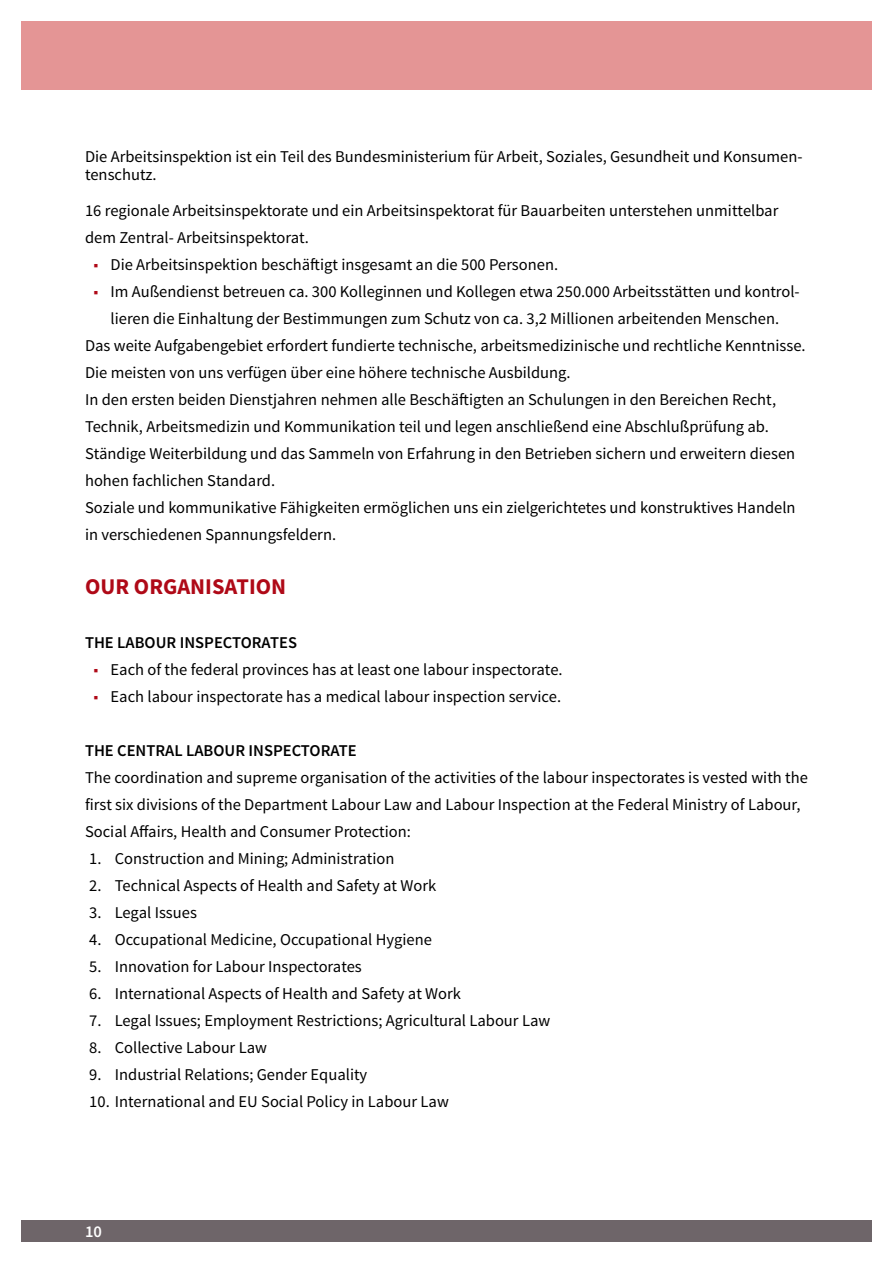
<style>
.page{position:relative;width:893px;height:1263px;background:#fff}
.page>*{position:absolute;margin:0;border:0;box-sizing:border-box;transform-origin:0 0}
.Überschrift_1_Ebene{font:700 22.5px "Source Sans Pro";color:#af0917}
.Fließtext{font:16.5px/27px "Source Sans Pro";color:#000}
.Fließtext_abstand{font:16.5px/18px "Source Sans Pro";color:#000}
.Überschrift_2_Ebene{font:600 16.5px "Source Sans Pro";color:#000}
.t1{font:600 16.5px "Source Sans Pro";color:#fff}
.s1{color:#af0917}
</style>
<div class="page">
<div style="left:21px;top:1220px;width:851px;height:22px;background:#6e6569"></div>
<div style="left:21px;top:21px;width:851px;height:68px;background:#e49595"></div>
<p class="Fließtext_abstand" style="left:85px;top:148px;width:719px">Die Arbeitsinspektion ist ein Teil des Bundesministerium für Arbeit, Soziales, Gesundheit und Konsumen&shy;tenschutz.</p>
<p class="Fließtext" style="left:85px;top:197px;width:695px">16 regionale Arbeitsinspektorate und ein Arbeitsinspektorat für Bauarbeiten unterstehen unmittelbar dem Zentral- Arbeitsinspektorat.</p>
<p class="Fließtext" style="left:94px;top:251px;width:466px"><span class="s1">■</span> Die Arbeitsinspektion beschäftigt insgesamt an die 500 Personen.</p>
<p class="Fließtext" style="left:94px;top:278px;width:708px;text-align:center"><span class="s1">■</span> Im Außendienst betreuen ca. 300 Kolleginnen und Kollegen etwa 250.000 Arbeitsstätten und kontrol&shy;lieren die Einhaltung der Bestimmungen zum Schutz von ca. 3,2 Millionen arbeitenden Menschen.</p>
<p class="Fließtext" style="left:85px;top:332px;width:722px">Das weite Aufgabengebiet erfordert fundierte technische, arbeitsmedizinische und rechtliche Kenntnisse.<br>Die meisten von uns verfügen über eine höhere technische Ausbildung.</p>
<p class="Fließtext" style="left:85px;top:386px;width:693px">In den ersten beiden Dienstjahren nehmen alle Beschäftigten an Schulungen in den Bereichen Recht,<br>Technik, Arbeitsmedizin und Kommunikation teil und legen anschließend eine Abschlußprüfung ab.</p>
<p class="Fließtext" style="left:85px;top:440px;width:712px">Ständige Weiterbildung und das Sammeln von Erfahrung in den Betrieben sichern und erweitern diesen hohen fachlichen Standard.</p>
<p class="Fließtext" style="left:85px;top:494px;width:712px">Soziale und kommunikative Fähigkeiten ermöglichen uns ein zielgerichtetes und konstruktives Handeln in verschiedenen Spannungsfeldern.</p>
<h1 class="Überschrift_1_Ebene" style="left:85px;top:572px;width:203px">OUR ORGANISATION</h1>
<h2 class="Überschrift_2_Ebene" style="left:85px;top:632px;width:213px">THE LABOUR INSPECTORATES</h2>
<p class="Fließtext" style="left:94px;top:656px;width:471px"><span class="s1">■</span> Each of the federal provinces has at least one labour inspectorate.</p>
<p class="Fließtext" style="left:94px;top:683px;width:469px"><span class="s1">■</span> Each labour inspectorate has a medical labour inspection service.</p>
<h2 class="Überschrift_2_Ebene" style="left:85px;top:740px;width:273px">THE CENTRAL LABOUR INSPECTORATE</h2>
<p class="Fließtext" style="left:85px;top:764px;width:724px">The coordination and supreme organisation of the activities of the labour inspectorates is vested with the first six divisions of the Department Labour Law and Labour Inspection at the Federal Ministry of Labour,<br>Social Affairs, Health and Consumer Protection:</p>
<p class="Fließtext" style="left:89px;top:845px;width:307px">1. Construction and Mining; Administration</p>
<p class="Fließtext" style="left:89px;top:872px;width:348px">2. Technical Aspects of Health and Safety at Work</p>
<p class="Fließtext" style="left:89px;top:899px;width:109px">3. Legal Issues</p>
<p class="Fließtext" style="left:89px;top:926px;width:344px">4. Occupational Medicine, Occupational Hygiene</p>
<p class="Fließtext" style="left:89px;top:953px;width:274px">5. Innovation for Labour Inspectorates</p>
<p class="Fließtext" style="left:89px;top:980px;width:373px">6. International Aspects of Health and Safety at Work</p>
<p class="Fließtext" style="left:89px;top:1007px;width:463px">7. Legal Issues; Employment Restrictions; Agricultural Labour Law</p>
<p class="Fließtext" style="left:89px;top:1034px;width:179px">8. Collective Labour Law</p>
<p class="Fließtext" style="left:89px;top:1061px;width:280px">9. Industrial Relations; Gender Equality</p>
<p class="Fließtext" style="left:89px;top:1088px;width:361px">10. International and EU Social Policy in Labour Law</p>
<p class="t1" style="left:85px;top:1221px;width:18px">10</p>
</div>
